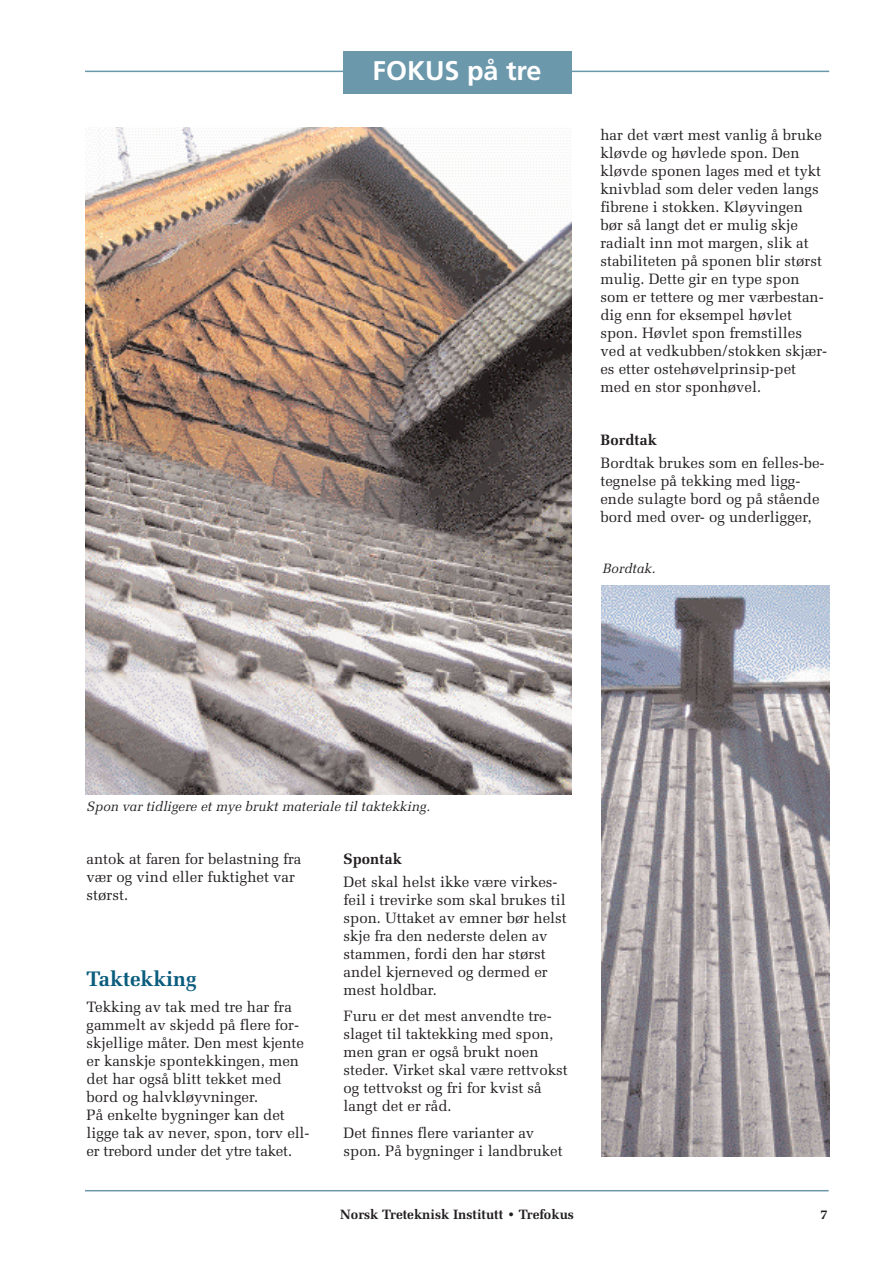
<style>
.page{position:relative;width:893px;height:1263px;background:#fff}
.page>*{position:absolute;margin:0;border:0;box-sizing:border-box;transform-origin:0 0}
.t1{font:700 27px "Frutiger";color:#fff}
.t2{font:700 21px "Melior";color:#0a5c7d}
.t3{font:15px/18px "Melior";color:#231f20}
.t4{font:700 15px "Melior";color:#231f20}
.t5{font:italic 13.5px "Melior";color:#231f20}
.t6{font:700 13.5px "Melior";color:#231f20}
</style>
<div class="page">
<hr style="left:85px;top:71px;width:744px;height:1px;background:#6c98ac">
<hr style="left:85px;top:1190px;width:744px;height:1px;background:#6c98ac">
<div style="left:343px;top:51px;width:228px;height:43px;background:#6c98ac"></div>
<img style="left:85px;top:128px;width:486px;height:666px">
<img style="left:601px;top:585px;width:228px;height:572px">
<h1 class="t1" style="left:373px;top:59px;width:171px">FOKUS på tre</h1>
<p class="t3" style="left:600px;top:126px;width:228px">har det vært mest vanlig å bruke kløvde og høvlede spon. Den kløvde sponen lages med et tykt knivblad som deler veden langs fibrene i stokken. Kløyvingen bør så langt det er mulig skje radialt inn mot margen, slik at stabiliteten på sponen blir størst mulig. Dette gir en type spon som er tettere og mer værbestan&shy;dig enn for eksempel høvlet spon. Høvlet spon fremstilles ved at vedkubben/stokken skjær&shy;es etter ostehøvelprinsip-pet med en stor sponhøvel.</p>
<p class="t4" style="left:600px;top:431px;width:58px">Bordtak</p>
<p class="t3" style="left:600px;top:453px;width:226px">Bordtak brukes som en felles-be&shy;tegnelse på tekking med ligg&shy;ende sulagte bord og på stående bord med over- og underligger,</p>
<p class="t5" style="left:602px;top:561px;width:55px">Bordtak.</p>
<p class="t5" style="left:87px;top:798px;width:345px">Spon var tidligere et mye brukt materiale til taktekking.</p>
<p class="t3" style="left:87px;top:850px;width:216px">antok at faren for belastning fra vær og vind eller fuktighet var størst.</p>
<h2 class="t2" style="left:87px;top:966px;width:112px">Taktekking</h2>
<p class="t3" style="left:87px;top:998px;width:224px">Tekking av tak med tre har fra gammelt av skjedd på flere for&shy;skjellige måter. Den mest kjente er kanskje spontekkingen, men det har også blitt tekket med bord og halvkløyvninger.<br>På enkelte bygninger kan det ligge tak av never, spon, torv ell&shy;er trebord under det ytre taket.</p>
<p class="t4" style="left:343px;top:850px;width:60px">Spontak</p>
<p class="t3" style="left:343px;top:872px;width:225px">Det skal helst ikke være virkes&shy;feil i trevirke som skal brukes til spon. Uttaket av emner bør helst skje fra den nederste delen av stammen, fordi den har størst andel kjerneved og dermed er mest holdbar.</p>
<p class="t3" style="left:343px;top:1007px;width:226px">Furu er det mest anvendte tre&shy;slaget til taktekking med spon, men gran er også brukt noen steder. Virket skal være rettvokst og tettvokst og fri for kvist så langt det er råd.</p>
<p class="t3" style="left:343px;top:1123px;width:221px">Det finnes flere varianter av spon. På bygninger i landbruket</p>
<p class="t6" style="left:340px;top:1207px;width:235px">Norsk Treteknisk Institutt • Trefokus</p>
<p class="t6" style="left:820px;top:1207px;width:9px">7</p>
</div>
